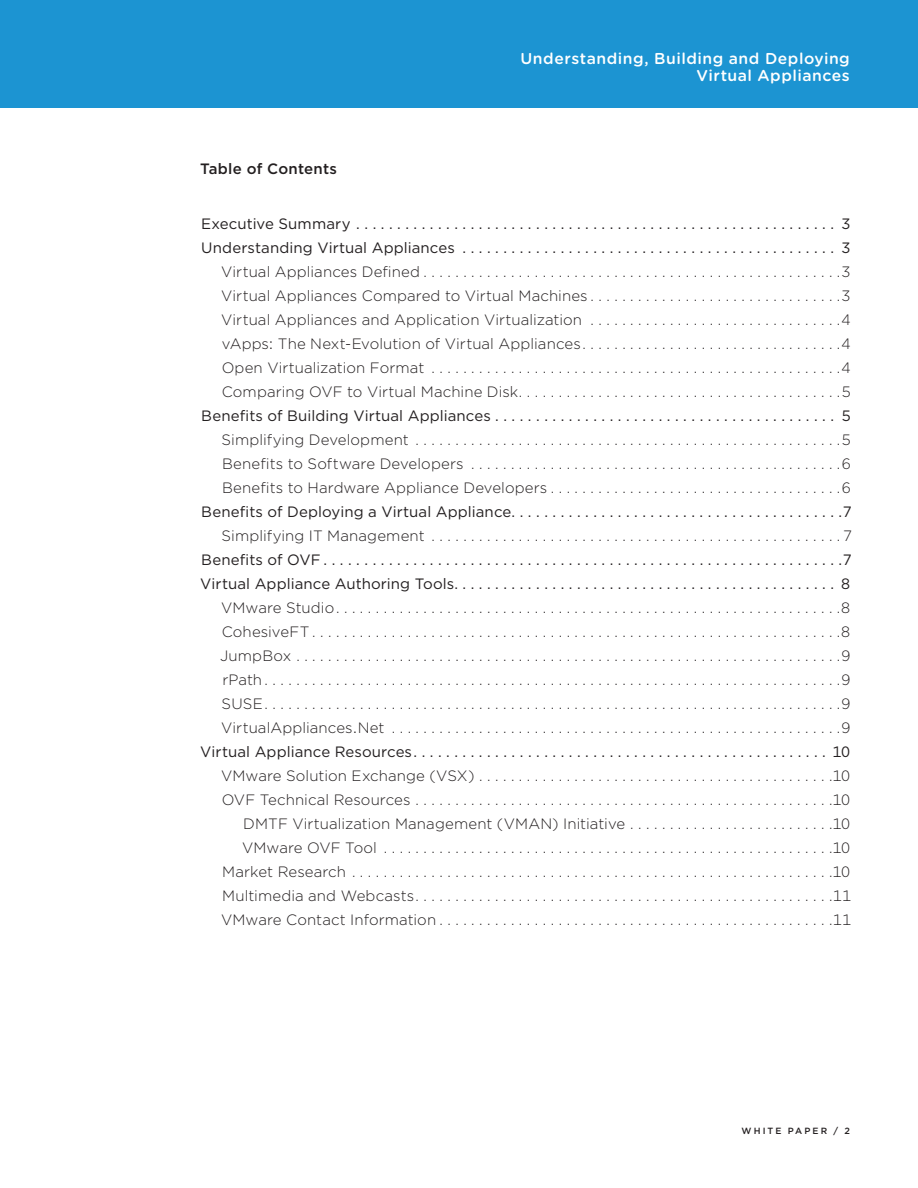
<style>
.page{position:relative;width:918px;height:1188px;background:#fff}
.page>*{position:absolute;margin:0;border:0;box-sizing:border-box;transform-origin:0 0}
._2a_Document_Title{font:500 15.75px/17.2px "Gotham Rounded";letter-spacing:.03em;color:#fff;text-align:right}
.TOC_body_1{font:300 15px "Gotham";letter-spacing:.005em;color:#231f20}
.TOC_subhead{font:15px "Gotham";letter-spacing:.005em;color:#231f20}
.TOC_body_2{font:300 15px "Gotham";letter-spacing:.005em;color:#231f20}
.TOC_head{font:500 15px "Gotham";letter-spacing:.015em;color:#231f20}
.Folio{font:500 9px "Gotham";letter-spacing:.23em;color:#231f20}
</style>
<div class="page">
<div style="left:0;top:0;width:918px;height:108px;background:#1c94d2"></div>
<p class="TOC_head" style="left:200px;top:159px;width:139px">Table of Contents</p>
<p class="_2a_Document_Title" style="left:520px;top:49px;width:331px">Understanding, Building and Deploying<br>Virtual Appliances</p>
<p class="TOC_subhead" style="left:201px;top:215px;width:651px">Executive Summary . . . . . . . . . . . . . . . . . . . . . . . . . . . . . . . . . . . . . . . . . . . . . . . . . . . . . . . . . . . 3</p>
<p class="TOC_subhead" style="left:201px;top:239px;width:651px">Understanding Virtual Appliances . . . . . . . . . . . . . . . . . . . . . . . . . . . . . . . . . . . . . . . . . . . . . . 3</p>
<p class="TOC_body_1" style="left:221px;top:263px;width:631px">Virtual Appliances Defined . . . . . . . . . . . . . . . . . . . . . . . . . . . . . . . . . . . . . . . . . . . . . . . . . . . . 3</p>
<p class="TOC_body_1" style="left:221px;top:287px;width:631px">Virtual Appliances Compared to Virtual Machines . . . . . . . . . . . . . . . . . . . . . . . . . . . . . . . 3</p>
<p class="TOC_body_1" style="left:221px;top:311px;width:631px">Virtual Appliances and Application Virtualization . . . . . . . . . . . . . . . . . . . . . . . . . . . . . . . 4</p>
<p class="TOC_body_1" style="left:222px;top:335px;width:630px">vApps: The Next-Evolution of Virtual Appliances . . . . . . . . . . . . . . . . . . . . . . . . . . . . . . . . 4</p>
<p class="TOC_body_1" style="left:222px;top:359px;width:630px">Open Virtualization Format . . . . . . . . . . . . . . . . . . . . . . . . . . . . . . . . . . . . . . . . . . . . . . . . . . . 4</p>
<p class="TOC_body_1" style="left:222px;top:383px;width:631px">Comparing OVF to Virtual Machine Disk . . . . . . . . . . . . . . . . . . . . . . . . . . . . . . . . . . . . . . . . 5</p>
<p class="TOC_subhead" style="left:201px;top:407px;width:651px">Benefits of Building Virtual Appliances . . . . . . . . . . . . . . . . . . . . . . . . . . . . . . . . . . . . . . . . . . 5</p>
<p class="TOC_body_1" style="left:222px;top:431px;width:631px">Simplifying Development . . . . . . . . . . . . . . . . . . . . . . . . . . . . . . . . . . . . . . . . . . . . . . . . . . . . . 5</p>
<p class="TOC_body_1" style="left:222px;top:455px;width:630px">Benefits to Software Developers . . . . . . . . . . . . . . . . . . . . . . . . . . . . . . . . . . . . . . . . . . . . . . 6</p>
<p class="TOC_body_1" style="left:222px;top:479px;width:630px">Benefits to Hardware Appliance Developers . . . . . . . . . . . . . . . . . . . . . . . . . . . . . . . . . . . . 6</p>
<p class="TOC_subhead" style="left:201px;top:503px;width:652px">Benefits of Deploying a Virtual Appliance . . . . . . . . . . . . . . . . . . . . . . . . . . . . . . . . . . . . . . . . 7</p>
<p class="TOC_body_1" style="left:222px;top:527px;width:632px">Simplifying IT Management . . . . . . . . . . . . . . . . . . . . . . . . . . . . . . . . . . . . . . . . . . . . . . . . . . . 7</p>
<p class="TOC_subhead" style="left:201px;top:551px;width:652px">Benefits of OVF . . . . . . . . . . . . . . . . . . . . . . . . . . . . . . . . . . . . . . . . . . . . . . . . . . . . . . . . . . . . . . . 7</p>
<p class="TOC_subhead" style="left:200px;top:575px;width:651px">Virtual Appliance Authoring Tools . . . . . . . . . . . . . . . . . . . . . . . . . . . . . . . . . . . . . . . . . . . . . . . 8</p>
<p class="TOC_body_1" style="left:221px;top:599px;width:631px">VMware Studio . . . . . . . . . . . . . . . . . . . . . . . . . . . . . . . . . . . . . . . . . . . . . . . . . . . . . . . . . . . . . . . 8</p>
<p class="TOC_body_1" style="left:222px;top:623px;width:630px">CohesiveFT . . . . . . . . . . . . . . . . . . . . . . . . . . . . . . . . . . . . . . . . . . . . . . . . . . . . . . . . . . . . . . . . . . 8</p>
<p class="TOC_body_1" style="left:220px;top:647px;width:632px">JumpBox . . . . . . . . . . . . . . . . . . . . . . . . . . . . . . . . . . . . . . . . . . . . . . . . . . . . . . . . . . . . . . . . . . . . 9</p>
<p class="TOC_body_1" style="left:222px;top:671px;width:630px">rPath . . . . . . . . . . . . . . . . . . . . . . . . . . . . . . . . . . . . . . . . . . . . . . . . . . . . . . . . . . . . . . . . . . . . . . . . 9</p>
<p class="TOC_body_1" style="left:222px;top:695px;width:630px">SUSE . . . . . . . . . . . . . . . . . . . . . . . . . . . . . . . . . . . . . . . . . . . . . . . . . . . . . . . . . . . . . . . . . . . . . . . . 9</p>
<p class="TOC_body_1" style="left:221px;top:719px;width:631px">VirtualAppliances.Net . . . . . . . . . . . . . . . . . . . . . . . . . . . . . . . . . . . . . . . . . . . . . . . . . . . . . . . . 9</p>
<p class="TOC_subhead" style="left:200px;top:743px;width:651px">Virtual Appliance Resources . . . . . . . . . . . . . . . . . . . . . . . . . . . . . . . . . . . . . . . . . . . . . . . . . . . 10</p>
<p class="TOC_body_1" style="left:221px;top:767px;width:631px">VMware Solution Exchange (VSX) . . . . . . . . . . . . . . . . . . . . . . . . . . . . . . . . . . . . . . . . . . . . 10</p>
<p class="TOC_body_1" style="left:222px;top:791px;width:630px">OVF Technical Resources . . . . . . . . . . . . . . . . . . . . . . . . . . . . . . . . . . . . . . . . . . . . . . . . . . . . 10</p>
<p class="TOC_body_2" style="left:243px;top:815px;width:609px">DMTF Virtualization Management (VMAN) Initiative . . . . . . . . . . . . . . . . . . . . . . . . . 10</p>
<p class="TOC_body_2" style="left:242px;top:839px;width:610px">VMware OVF Tool . . . . . . . . . . . . . . . . . . . . . . . . . . . . . . . . . . . . . . . . . . . . . . . . . . . . . . . . 10</p>
<p class="TOC_body_1" style="left:222px;top:863px;width:630px">Market Research . . . . . . . . . . . . . . . . . . . . . . . . . . . . . . . . . . . . . . . . . . . . . . . . . . . . . . . . . . . . 10</p>
<p class="TOC_body_1" style="left:222px;top:887px;width:630px">Multimedia and Webcasts . . . . . . . . . . . . . . . . . . . . . . . . . . . . . . . . . . . . . . . . . . . . . . . . . . . . 11</p>
<p class="TOC_body_1" style="left:221px;top:911px;width:632px">VMware Contact Information . . . . . . . . . . . . . . . . . . . . . . . . . . . . . . . . . . . . . . . . . . . . . . . . . 11</p>
<p class="Folio" style="left:742px;top:1125px;width:110px">WHITE PAPER / 2</p>
</div>
